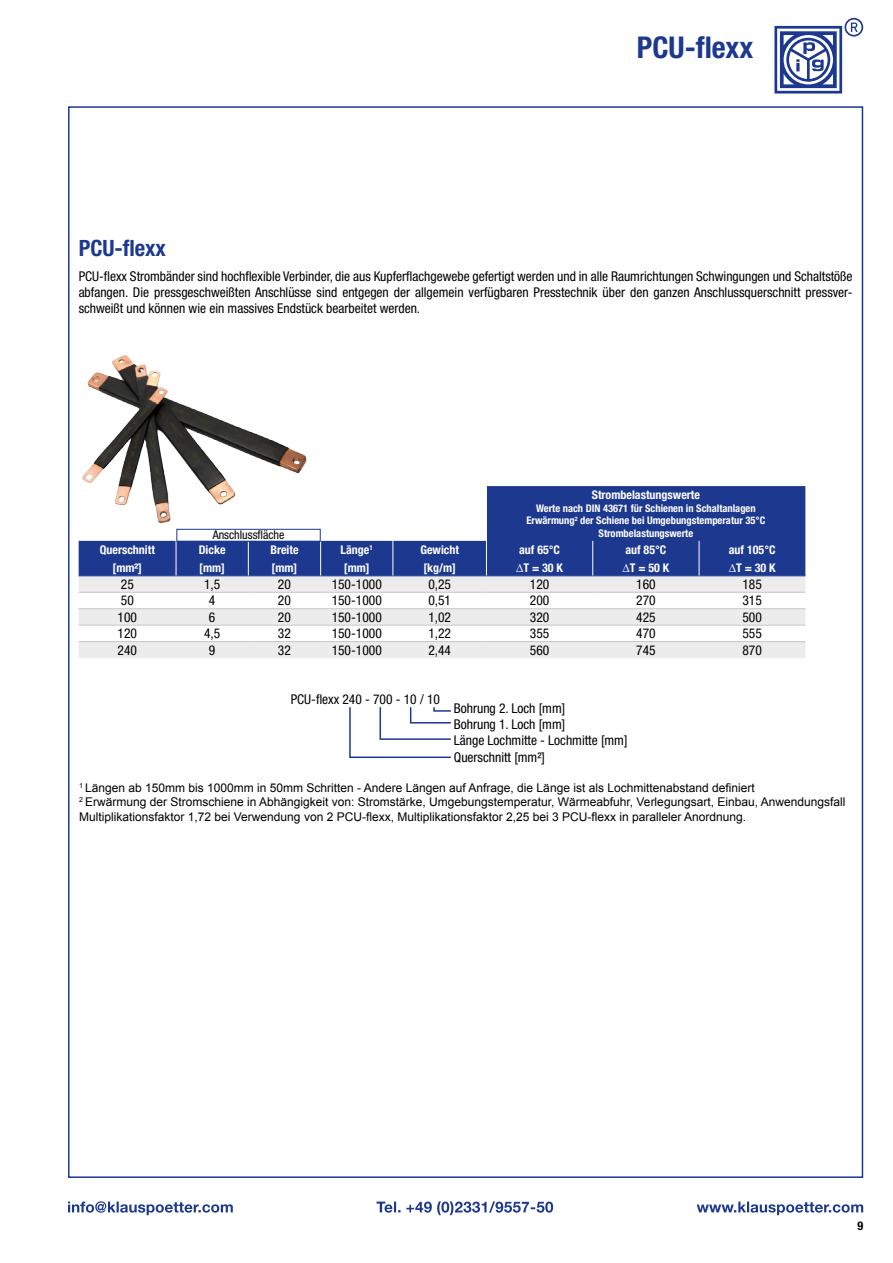
<style>
.page{position:relative;width:893px;height:1263px;background:#fff}
.page>*{position:absolute;margin:0;border:0;box-sizing:border-box;transform-origin:0 0}
.t1{font:700 condensed 30px "Helvetica Neue";color:#1c388f}
.t2{font:700 condensed 22.5px "Helvetica Neue";color:#1c388f}
.t3{font:condensed 13.5px/16.2px "Helvetica Neue";color:#000}
.t4{font:12px/14.4px "Arial";color:#000}
.t5{font:700 condensed 12px/18px "Helvetica Neue";color:#fff}
.t6{font:condensed 12px "Helvetica Neue";color:#000}
.t7{font:700 condensed 12px "Helvetica Neue";color:#000}
.t8{font:700 condensed 10.5px/12.6px "Helvetica Neue";color:#fff;text-align:center}
.s1{font-family:"Arial";font-weight:400;font-stretch:normal}
</style>
<div class="page">
<svg style="left:774px;top:18px;width:89px;height:76px"></svg>
<svg style="left:697px;top:1201px;width:166px;height:14px"></svg>
<svg style="left:68px;top:1201px;width:165px;height:14px"></svg>
<svg style="left:376px;top:1201px;width:177px;height:14px"></svg>
<svg style="left:79px;top:486px;width:726px;height:89px;fill:#1c388f"></svg>
<div style="left:79px;top:576px;width:726px;height:82px;background:#ececec"></div>
<svg style="left:79px;top:593px;width:726px;height:48px"></svg>
<hr style="left:393px;top:592px;width:93px;height:1px;background:#c5c6c6">
<hr style="left:486px;top:592px;width:107px;height:1px;background:#c5c6c6">
<hr style="left:593px;top:592px;width:106px;height:1px;background:#c5c6c6">
<hr style="left:699px;top:592px;width:106px;height:1px;background:#c5c6c6">
<hr style="left:393px;top:625px;width:93px;height:1px;background:#c5c6c6">
<hr style="left:486px;top:625px;width:107px;height:1px;background:#c5c6c6">
<hr style="left:593px;top:625px;width:106px;height:1px;background:#c5c6c6">
<hr style="left:699px;top:625px;width:106px;height:1px;background:#c5c6c6">
<hr style="left:393px;top:641px;width:93px;height:1px;background:#c5c6c6">
<hr style="left:486px;top:641px;width:107px;height:1px;background:#c5c6c6">
<hr style="left:593px;top:641px;width:106px;height:1px;background:#c5c6c6">
<hr style="left:699px;top:641px;width:106px;height:1px;background:#c5c6c6">
<hr style="left:393px;top:575px;width:93px;height:1px;background:#1c388f">
<hr style="left:486px;top:575px;width:107px;height:1px;background:#1c388f">
<hr style="left:593px;top:575px;width:106px;height:1px;background:#1c388f">
<hr style="left:699px;top:575px;width:106px;height:1px;background:#1c388f">
<hr style="left:393px;top:608px;width:93px;height:1px;background:#c5c6c6">
<hr style="left:486px;top:608px;width:107px;height:1px;background:#c5c6c6">
<hr style="left:593px;top:608px;width:106px;height:1px;background:#c5c6c6">
<hr style="left:699px;top:608px;width:106px;height:1px;background:#c5c6c6">
<hr style="left:79px;top:575px;width:97px;height:1px;background:#1c388f">
<hr style="left:176px;top:575px;width:72px;height:1px;background:#1c388f">
<hr style="left:248px;top:575px;width:73px;height:1px;background:#1c388f">
<hr style="left:321px;top:575px;width:72px;height:1px;background:#1c388f">
<hr style="left:79px;top:592px;width:97px;height:1px;background:#c5c6c6">
<hr style="left:176px;top:592px;width:72px;height:1px;background:#c5c6c6">
<hr style="left:248px;top:592px;width:73px;height:1px;background:#c5c6c6">
<hr style="left:321px;top:592px;width:72px;height:1px;background:#c5c6c6">
<hr style="left:79px;top:608px;width:97px;height:1px;background:#c5c6c6">
<hr style="left:176px;top:608px;width:72px;height:1px;background:#c5c6c6">
<hr style="left:248px;top:608px;width:73px;height:1px;background:#c5c6c6">
<hr style="left:321px;top:608px;width:72px;height:1px;background:#c5c6c6">
<hr style="left:79px;top:625px;width:97px;height:1px;background:#c5c6c6">
<hr style="left:176px;top:625px;width:72px;height:1px;background:#c5c6c6">
<hr style="left:248px;top:625px;width:73px;height:1px;background:#c5c6c6">
<hr style="left:321px;top:625px;width:72px;height:1px;background:#c5c6c6">
<hr style="left:79px;top:641px;width:97px;height:1px;background:#c5c6c6">
<hr style="left:176px;top:641px;width:72px;height:1px;background:#c5c6c6">
<hr style="left:248px;top:641px;width:73px;height:1px;background:#c5c6c6">
<hr style="left:321px;top:641px;width:72px;height:1px;background:#c5c6c6">
<hr style="left:393px;top:486px;width:1px;height:55px;background:#fff">
<hr style="left:176px;top:541px;width:1px;height:34px;background:#fff">
<hr style="left:248px;top:541px;width:1px;height:34px;background:#fff">
<hr style="left:320px;top:541px;width:1px;height:34px;background:#fff">
<hr style="left:393px;top:541px;width:1px;height:34px;background:#fff">
<hr style="left:486px;top:541px;width:1px;height:34px;background:#fff">
<hr style="left:592px;top:541px;width:1px;height:34px;background:#fff">
<hr style="left:699px;top:541px;width:1px;height:34px;background:#fff">
<hr style="left:486px;top:486px;width:1px;height:55px;background:#fff">
<hr style="left:176px;top:486px;width:1px;height:55px;background:#fff">
<hr style="left:320px;top:486px;width:1px;height:55px;background:#fff">
<img style="left:79px;top:355px;width:230px;height:173px">
<svg style="left:349px;top:707px;width:102px;height:51px"></svg>
<div style="left:176px;top:529px;width:145px;height:13px;border:1px solid #1c388f"></div>
<h2 class="t2" style="left:79px;top:234px;width:89px">PCU-flexx</h2>
<h1 class="t1" style="left:637px;top:29px;width:118px">PCU-flexx</h1>
<p class="t3" style="left:79px;top:268px;width:775px;text-align:justify">PCU-flexx Strombänder sind hochflexible Verbinder, die aus Kupferflachgewebe gefertigt werden und in alle Raumrichtungen Schwingungen und Schaltstöße abfangen. Die pressgeschweißten Anschlüsse sind entgegen der allgemein verfügbaren Presstechnik über den ganzen Anschlussquerschnitt pressver&shy;schweißt und können wie ein massives Endstück bearbeitet werden.</p>
<p class="t6" style="left:213px;top:528px;width:73px">Anschlussfläche</p>
<p class="t5" style="left:592px;top:486px;width:110px">Strombelastungswerte</p>
<p class="t8" style="left:527px;top:502px;width:240px">Werte nach DIN 43671 für Schienen in Schaltanlagen<br>Erwärmung<sup>2</sup> der Schiene bei Umgebungstemperatur 35°C<br>Strombelastungswerte</p>
<p class="t5" style="left:100px;top:541px;width:57px;text-align:center">Querschnitt [mm²]</p>
<p class="t5" style="left:199px;top:541px;width:28px">Dicke [mm]</p>
<p class="t5" style="left:270px;top:541px;width:30px">Breite [mm]</p>
<p class="t5" style="left:341px;top:541px;width:34px">Länge<sup>1 </sup>[mm]</p>
<p class="t5" style="left:420px;top:541px;width:40px">Gewicht [kg/m]</p>
<p class="t5" style="left:516px;top:541px;width:48px">auf 65°C <span class="s1">∆</span>T = 30 K</p>
<p class="t5" style="left:622px;top:541px;width:48px">auf 85°C <span class="s1">∆</span>T = 50 K</p>
<p class="t5" style="left:729px;top:541px;width:48px">auf 105°C <span class="s1">∆</span>T = 30 K</p>
<p class="t3" style="left:121px;top:576px;width:14px">25</p>
<p class="t3" style="left:204px;top:576px;width:18px">1,5</p>
<p class="t3" style="left:278px;top:576px;width:14px">20</p>
<p class="t3" style="left:332px;top:576px;width:52px">150-1000</p>
<p class="t3" style="left:428px;top:576px;width:24px">0,25</p>
<p class="t3" style="left:530px;top:576px;width:21px">120</p>
<p class="t3" style="left:636px;top:576px;width:21px">160</p>
<p class="t3" style="left:742px;top:576px;width:21px">185</p>
<p class="t3" style="left:121px;top:592px;width:14px">50</p>
<p class="t3" style="left:209px;top:592px;width:8px">4</p>
<p class="t3" style="left:278px;top:592px;width:14px">20</p>
<p class="t3" style="left:332px;top:592px;width:52px">150-1000</p>
<p class="t3" style="left:428px;top:592px;width:24px">0,51</p>
<p class="t3" style="left:530px;top:592px;width:21px">200</p>
<p class="t3" style="left:636px;top:592px;width:21px">270</p>
<p class="t3" style="left:742px;top:592px;width:21px">315</p>
<p class="t3" style="left:118px;top:609px;width:21px">100</p>
<p class="t3" style="left:209px;top:609px;width:8px">6</p>
<p class="t3" style="left:278px;top:609px;width:14px">20</p>
<p class="t3" style="left:332px;top:609px;width:52px">150-1000</p>
<p class="t3" style="left:428px;top:609px;width:24px">1,02</p>
<p class="t3" style="left:530px;top:609px;width:21px">320</p>
<p class="t3" style="left:636px;top:609px;width:21px">425</p>
<p class="t3" style="left:742px;top:609px;width:21px">500</p>
<p class="t3" style="left:118px;top:625px;width:21px">120</p>
<p class="t3" style="left:204px;top:625px;width:18px">4,5</p>
<p class="t3" style="left:278px;top:625px;width:14px">32</p>
<p class="t3" style="left:332px;top:625px;width:52px">150-1000</p>
<p class="t3" style="left:428px;top:625px;width:24px">1,22</p>
<p class="t3" style="left:530px;top:625px;width:21px">355</p>
<p class="t3" style="left:636px;top:625px;width:21px">470</p>
<p class="t3" style="left:742px;top:625px;width:21px">555</p>
<p class="t3" style="left:118px;top:642px;width:21px">240</p>
<p class="t3" style="left:209px;top:642px;width:8px">9</p>
<p class="t3" style="left:278px;top:642px;width:14px">32</p>
<p class="t3" style="left:332px;top:642px;width:52px">150-1000</p>
<p class="t3" style="left:428px;top:642px;width:24px">2,44</p>
<p class="t3" style="left:530px;top:642px;width:21px">560</p>
<p class="t3" style="left:636px;top:642px;width:21px">745</p>
<p class="t3" style="left:742px;top:642px;width:21px">870</p>
<p class="t3" style="left:291px;top:691px;width:151px">PCU-flexx 240 - 700 - 10 / 10</p>
<p class="t3" style="left:454px;top:700px;width:175px">Bohrung 2. Loch [mm]<br>Bohrung 1. Loch [mm]<br>Länge Lochmitte - Lochmitte [mm]<br>Querschnitt [mm²]</p>
<p class="t4" style="left:79px;top:781px;width:768px"><sup>1</sup> Längen ab 150mm bis 1000mm in 50mm Schritten - Andere Längen auf Anfrage, die Länge ist als Lochmittenabstand definiert<br><sup>2</sup> Erwärmung der Stromschiene in Abhängigkeit von: Stromstärke, Umgebungstemperatur, Wärmeabfuhr, Verlegungsart, Einbau, Anwendungsfall<br>Multiplikationsfaktor 1,72 bei Verwendung von 2 PCU-flexx, Multiplikationsfaktor 2,25 bei 3 PCU-flexx in paralleler Anordnung.</p>
<p class="t7" style="left:857px;top:1218px;width:7px">9</p>
</div>
